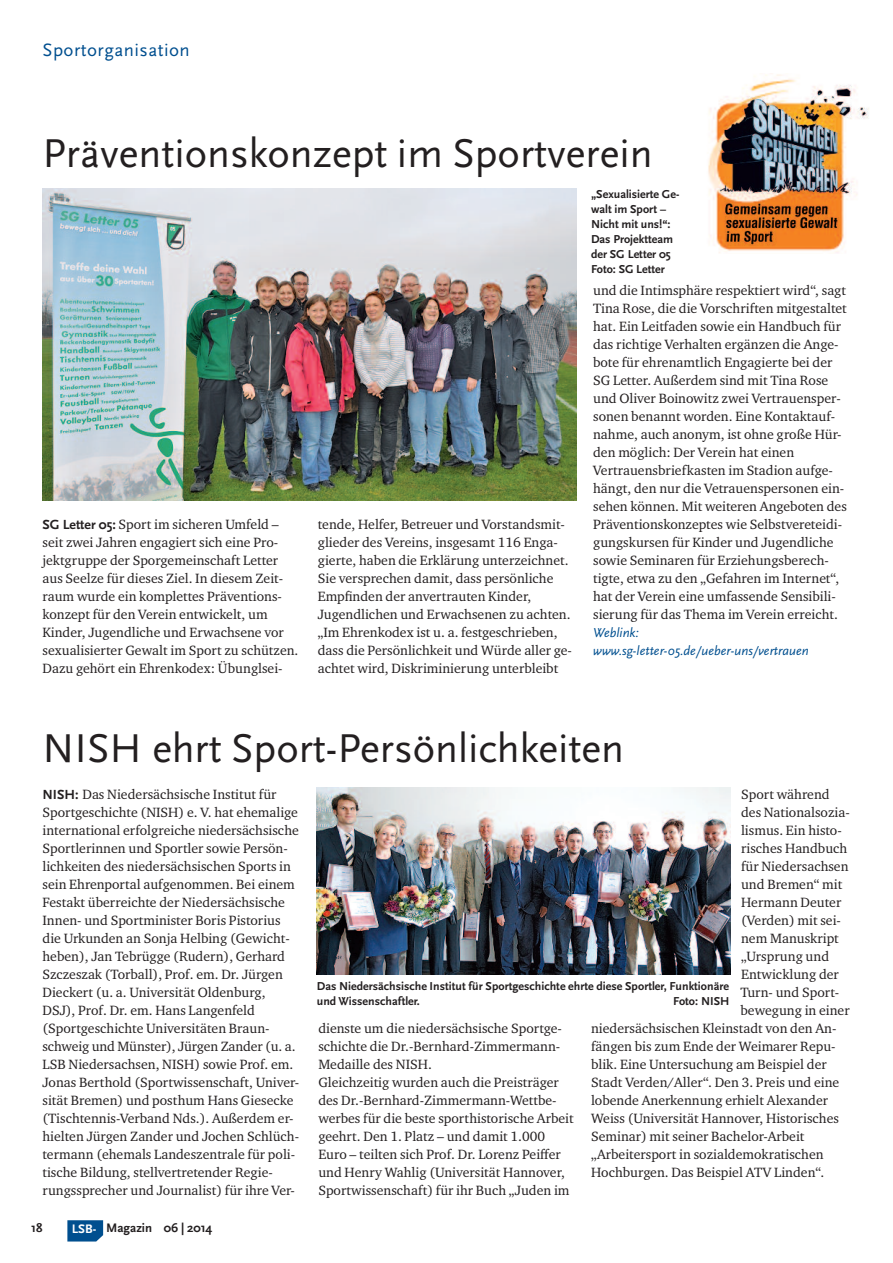
<style>
.page{position:relative;width:893px;height:1263px;background:#fff}
.page>*{position:absolute;margin:0;border:0;box-sizing:border-box;transform-origin:0 0}
.t1{font:42px "Scala Sans OT";color:#231f20}
.t2{font:18.75px "Scala Sans OT";letter-spacing:.025em;color:#004f8f}
.t3{font:13.8px/18px "Charter ITC Pro";color:#231f20}
.t4{font:italic 13.5px/18px "Scala Sans OT";color:#004f8f}
.t5{font:700 12.9px "Scala Sans OT";color:#231f20}
.t6{font:700 12px/15px "Scala Sans OT";color:#231f20}
.s1{font-family:"Scala Sans OT";font-weight:700}
.s2{color:#fff}
</style>
<div class="page">
<svg style="left:67px;top:1220px;width:36px;height:21px"></svg>
<div style="left:70px;top:1222px;width:30px;height:14px;background:#004f8f"></div>
<img style="left:43px;top:189px;width:533px;height:312px">
<img style="left:708px;top:74px;width:161px;height:179px">
<img style="left:317px;top:788px;width:414px;height:186px">
<h2 class="t2" style="left:43px;top:43px;width:149px">Sportorganisation</h2>
<h1 class="t1" style="left:43px;top:136px;width:612px">Präventionskonzept im Sportverein</h1>
<p class="t3" style="left:43px;top:516px;width:257px"><span class="s1">SG Letter 05:</span> Sport im sicheren Umfeld – seit zwei Jahren engagiert sich eine Pro&shy;jektgruppe der Sporgemeinschaft Letter aus Seelze für dieses Ziel. In diesem Zeit&shy;raum wurde ein komplettes Präventions&shy;konzept für den Verein entwickelt, um Kinder, Jugendliche und Erwachsene vor sexualisierter Gewalt im Sport zu schützen.<br>Dazu gehört ein Ehrenkodex: Übunglsei-</p>
<p class="t3" style="left:318px;top:516px;width:256px">tende, Helfer, Betreuer und Vorstandsmit&shy;glieder des Vereins, insgesamt 116 Enga&shy;gierte, haben die Erklärung unterzeichnet.<br>Sie versprechen damit, dass persönliche Empfinden der anvertrauten Kinder, Jugendlichen und Erwachsenen zu achten. „Im Ehrenkodex ist u. a. festgeschrieben, dass die Persönlichkeit und Würde aller ge&shy;achtet wird, Diskriminierung unterbleibt</p>
<p class="t6" style="left:591px;top:187px;width:90px">„Sexualisierte Ge&shy;walt im Sport –<br>Nicht mit uns!“:<br>Das Projektteam der SG Letter 05<br>Foto: SG Letter</p>
<p class="t3" style="left:593px;top:282px;width:255px">und die Intimsphäre respektiert wird“, sagt Tina Rose, die die Vorschriften mitgestaltet hat. Ein Leitfaden sowie ein Handbuch für das richtige Verhalten ergänzen die Ange&shy;bote für ehrenamtlich Engagierte bei der SG Letter. Außerdem sind mit Tina Rose und Oliver Boinowitz zwei Vertrauensper&shy;sonen benannt worden. Eine Kontaktauf&shy;nahme, auch anonym, ist ohne große Hür&shy;den möglich: Der Verein hat einen Vertrauensbriefkasten im Stadion aufge&shy;hängt, den nur die Vetrauenspersonen ein&shy;sehen können. Mit weiteren Angeboten des Präventionskonzeptes wie Selbstvereteidi&shy;gungskursen für Kinder und Jugendliche sowie Seminaren für Erziehungsberech&shy;tigte, etwa zu den „Gefahren im Internet“, hat der Verein eine umfassende Sensibili&shy;sierung für das Thema im Verein erreicht.</p>
<p class="t4" style="left:593px;top:624px;width:217px">Weblink: www.sg-letter-05.de/ueber-uns/vertrauen</p>
<h1 class="t1" style="left:43px;top:731px;width:583px">NISH ehrt Sport-Persönlichkeiten</h1>
<p class="t3" style="left:43px;top:786px;width:258px"><span class="s1">NISH:</span> Das Niedersächsische Institut für Sportgeschichte (NISH) e. V. hat ehemalige international erfolgreiche niedersächsische Sportlerinnen und Sportler sowie Persön&shy;lichkeiten des niedersächsischen Sports in sein Ehrenportal aufgenommen. Bei einem Festakt überreichte der Niedersächsische Innen- und Sportminister Boris Pistorius die Urkunden an Sonja Helbing (Gewicht&shy;heben), Jan Tebrügge (Rudern), Gerhard Szczeszak (Torball), Prof. em. Dr. Jürgen Dieckert (u. a. Universität Oldenburg, DSJ), Prof. Dr. em. Hans Langenfeld (Sportgeschichte Universitäten Braun&shy;schweig und Münster), Jürgen Zander (u. a.<br>LSB Niedersachsen, NISH) sowie Prof. em.<br>Jonas Berthold (Sportwissenschaft, Univer&shy;sität Bremen) und posthum Hans Giesecke (Tischtennis-Verband Nds.). Außerdem er&shy;hielten Jürgen Zander und Jochen Schlüch&shy;termann (ehemals Landeszentrale für poli&shy;tische Bildung, stellvertretender Regie&shy;rungssprecher und Journalist) für ihre Ver-</p>
<p class="t3" style="left:741px;top:786px;width:90px">Sport während</p>
<p class="t3" style="left:741px;top:804px;width:110px">des Nationalsozia-</p>
<p class="t3" style="left:741px;top:822px;width:102px">lismus. Ein histo-</p>
<p class="t3" style="left:741px;top:840px;width:108px">risches Handbuch</p>
<p class="t3" style="left:741px;top:858px;width:109px">für Niedersachsen</p>
<p class="t3" style="left:741px;top:876px;width:103px">und Bremen“ mit</p>
<p class="t3" style="left:741px;top:894px;width:102px">Hermann Deuter</p>
<p class="t3" style="left:741px;top:912px;width:101px">(Verden) mit sei-</p>
<p class="t3" style="left:741px;top:930px;width:99px">nem Manuskript</p>
<p class="t3" style="left:741px;top:948px;width:90px">„Ursprung und</p>
<p class="t3" style="left:741px;top:966px;width:99px">Entwicklung der</p>
<p class="t3" style="left:740px;top:984px;width:100px">Turn- und Sport-</p>
<p class="t3" style="left:740px;top:1002px;width:111px">bewegung in einer</p>
<p class="t3" style="left:591px;top:1020px;width:247px">niedersächsischen Kleinstadt von den An-</p>
<p class="t3" style="left:591px;top:1038px;width:246px">fängen bis zum Ende der Weimarer Repu-</p>
<p class="t3" style="left:591px;top:1056px;width:237px">blik. Eine Untersuchung am Beispiel der</p>
<p class="t3" style="left:591px;top:1074px;width:250px">Stadt Verden/Aller“. Den 3. Preis und eine</p>
<p class="t3" style="left:591px;top:1092px;width:239px">lobende Anerkennung erhielt Alexander</p>
<p class="t3" style="left:591px;top:1110px;width:249px">Weiss (Universität Hannover, Historisches</p>
<p class="t3" style="left:591px;top:1128px;width:215px">Seminar) mit seiner Bachelor-Arbeit</p>
<p class="t3" style="left:591px;top:1146px;width:234px">„Arbeitersport in sozialdemokratischen</p>
<p class="t3" style="left:591px;top:1164px;width:235px">Hochburgen. Das Beispiel ATV Linden“.</p>
<p class="t6" style="left:317px;top:979px;width:414px">Das Niedersächsische Institut für Sportgeschichte ehrte diese Sportler, Funktionäre und Wissenschaftler.</p>
<p class="t6" style="left:673px;top:994px;width:58px">Foto: NISH</p>
<p class="t3" style="left:318px;top:1020px;width:257px">dienste um die niedersächsische Sportge&shy;schichte die Dr.-Bernhard-Zimmermann-Medaille des NISH.<br>Gleichzeitig wurden auch die Preisträger des Dr.-Bernhard-Zimmermann-Wettbe&shy;werbes für die beste sporthistorische Arbeit geehrt. Den 1. Platz – und damit 1.000<br>Euro – teilten sich Prof. Dr. Lorenz Peiffer und Henry Wahlig (Universität Hannover, Sportwissenschaft) für ihr Buch „Juden im</p>
<p class="t5" style="left:31px;top:1222px;width:13px">18</p>
<p class="t5" style="left:72px;top:1223px;width:142px"><span class="s2">LSB-</span> Magazin 06 | 2014</p>
</div>
